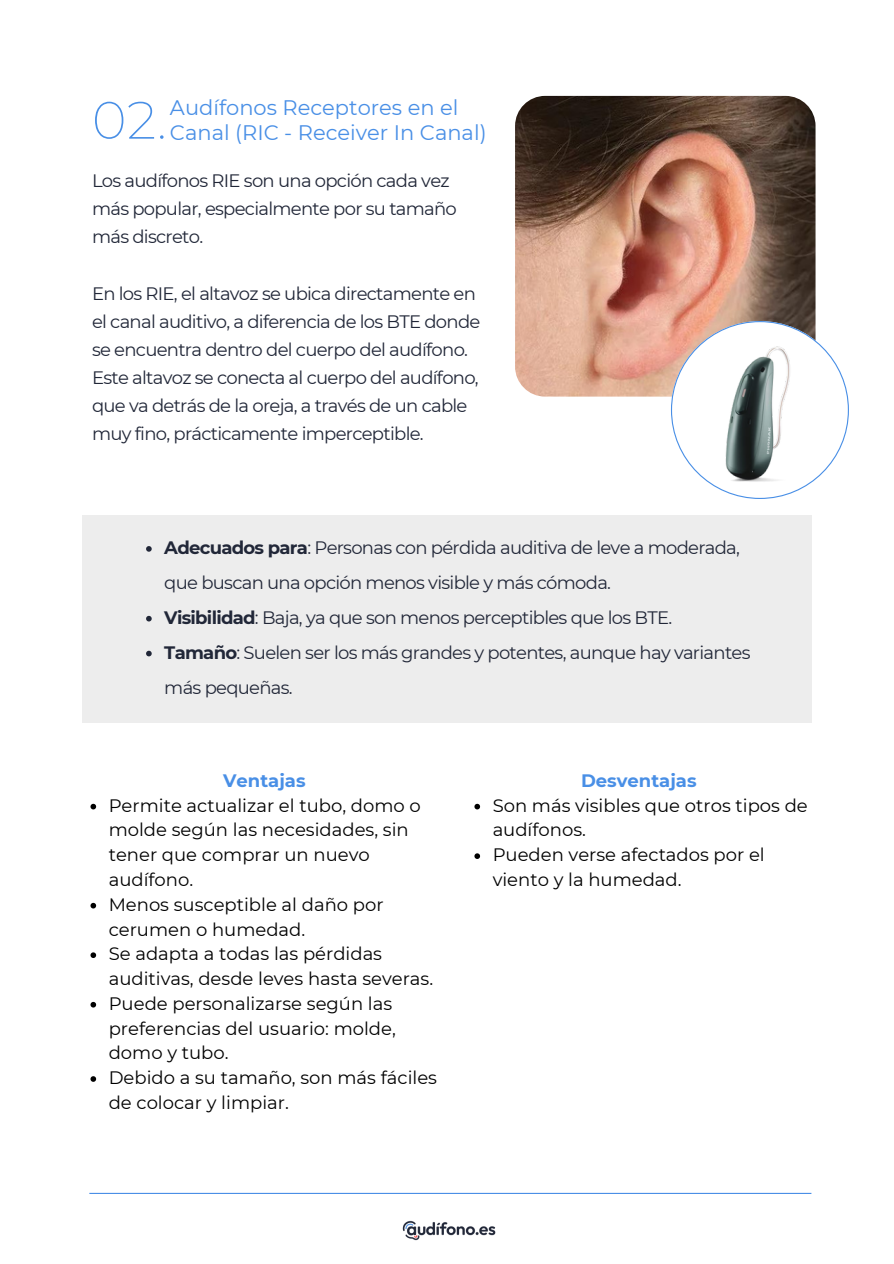
<style>
.page{position:relative;width:894px;height:1264px;background:#fff}
.page>*{position:absolute;margin:0;border:0;box-sizing:border-box;transform-origin:0 0}
.t1{font:200 52.5px "Montserrat";color:#498fe6}
.t2{font:21px/24.8px "Montserrat";color:#498fe6}
.t3{font:18px/28.2px "Montserrat";letter-spacing:-.04em;color:#212738}
.t4{font:18px/24.8px "Montserrat";color:#000}
.t5{font:700 18px "Montserrat";color:#498fe6}
.s1{font-weight:700}
</style>
<div class="page">
<div style="left:82px;top:515px;width:729px;height:207px;background:#ededed"></div>
<hr style="left:89px;top:1192px;width:722px;height:1px;background:#498fe6">
<svg style="left:146px;top:546px;width:6px;height:5px"></svg>
<svg style="left:146px;top:616px;width:6px;height:5px"></svg>
<svg style="left:146px;top:650px;width:6px;height:6px"></svg>
<svg style="left:90px;top:803px;width:6px;height:6px"></svg>
<svg style="left:90px;top:902px;width:6px;height:6px"></svg>
<svg style="left:90px;top:952px;width:6px;height:6px"></svg>
<svg style="left:90px;top:1001px;width:6px;height:6px"></svg>
<svg style="left:90px;top:1076px;width:6px;height:5px"></svg>
<svg style="left:474px;top:803px;width:6px;height:6px"></svg>
<svg style="left:474px;top:853px;width:6px;height:6px"></svg>
<img style="left:515px;top:96px;width:300px;height:300px;border-radius:30px">
<svg style="left:670px;top:321px;width:178px;height:178px"></svg>
<img style="left:402px;top:1220px;width:94px;height:21px">
<p class="t2" style="left:170px;top:95px;width:318px">Audífonos Receptores en el<br>Canal (RIC - Receiver In Canal)</p>
<p class="t1" style="left:92px;top:88px;width:76px">02.</p>
<p class="t3" style="left:92px;top:166px;width:366px">Los audífonos RIE son una opción cada vez más popular, especialmente por su tamaño más discreto.</p>
<p class="t3" style="left:92px;top:279px;width:390px">En los RIE, el altavoz se ubica directamente en el canal auditivo, a diferencia de los BTE donde se encuentra dentro del cuerpo del audífono.<br>Este altavoz se conecta al cuerpo del audífono, que va detrás de la oreja, a través de un cable muy fino, prácticamente imperceptible.</p>
<h1 class="t3" style="left:164px;top:530px;width:577px;line-height:34.8px"><span class="s1">Adecuados para</span>: Personas con pérdida auditiva de leve a moderada, que buscan una opción menos visible y más cómoda.</h1>
<h2 class="t3" style="left:164px;top:603px;width:509px"><span class="s1">Visibilidad</span>: Baja, ya que son menos perceptibles que los BTE.</h2>
<p class="t3" style="left:164px;top:634px;width:587px;line-height:34.8px"><span class="s1">Tamaño</span>: Suelen ser los más grandes y potentes, aunque hay variantes más pequeñas.</p>
<p class="t5" style="left:223px;top:769px;width:84px">Ventajas</p>
<p class="t4" style="left:109px;top:792px;width:313px">Permite actualizar el tubo, domo o molde según las necesidades, sin tener que comprar un nuevo audífono.</p>
<h3 class="t4" style="left:109px;top:891px;width:276px">Menos susceptible al daño por cerumen o humedad.</h3>
<p class="t4" style="left:109px;top:941px;width:326px">Se adapta a todas las pérdidas auditivas, desde leves hasta severas.</p>
<p class="t4" style="left:109px;top:990px;width:288px">Puede personalizarse según las preferencias del usuario: molde, domo y tubo.</p>
<p class="t4" style="left:109px;top:1065px;width:330px">Debido a su tamaño, son más fáciles de colocar y limpiar.</p>
<p class="t5" style="left:581px;top:769px;width:117px">Desventajas</p>
<p class="t4" style="left:492px;top:792px;width:316px">Son más visibles que otros tipos de audífonos.</p>
<h3 class="t4" style="left:492px;top:842px;width:273px">Pueden verse afectados por el viento y la humedad.</h3>
</div>
